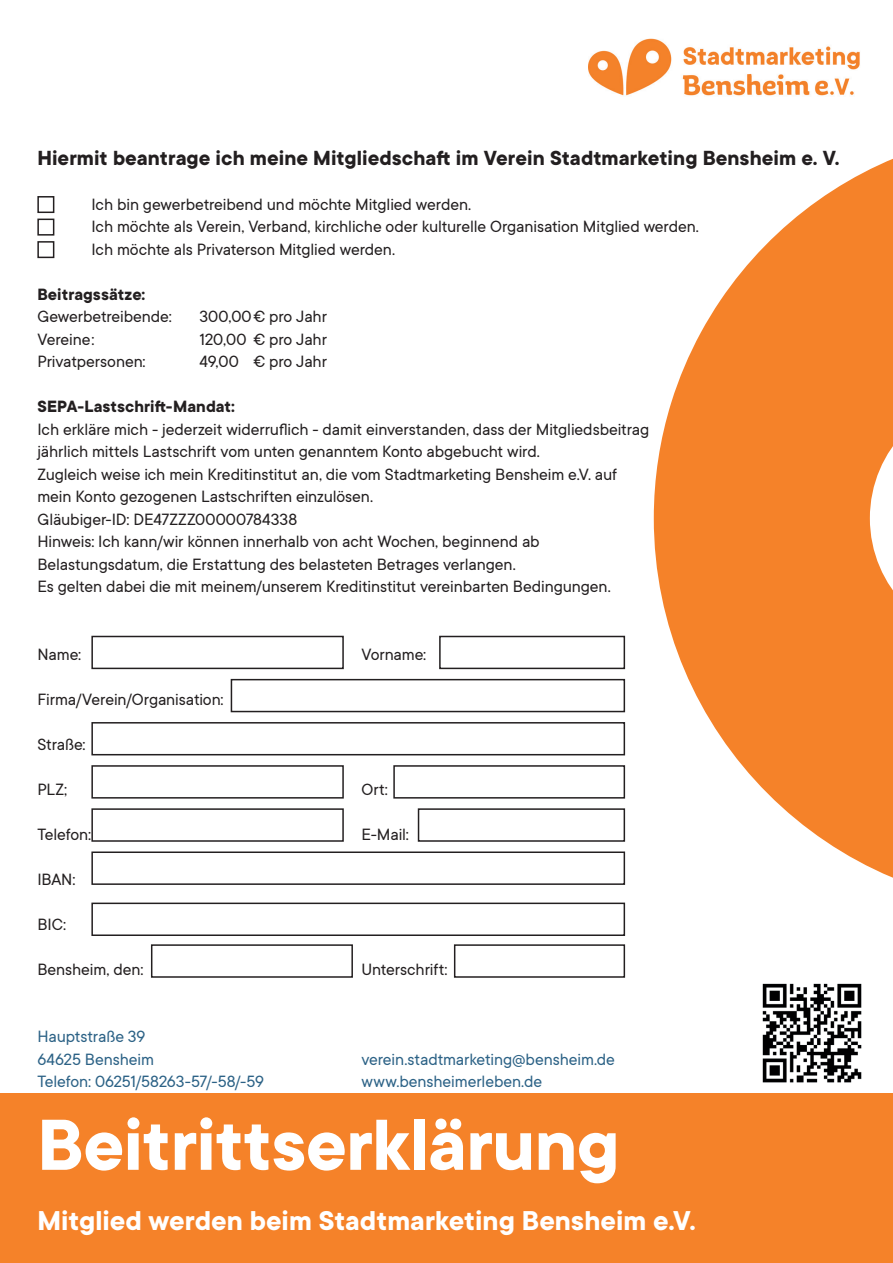
<style>
.page{position:relative;width:893px;height:1263px;background:#fff}
.page>*{position:absolute;margin:0;border:0;box-sizing:border-box;transform-origin:0 0}
.t1{font:700 79.5px "TT Commons";letter-spacing:-.01em;color:#fff}
.t2{font:700 30px "TT Commons";color:#fff}
.t3{font:700 22.5px "TT Commons";color:#231f20}
.t4{font:18px/22.5px "TT Commons";letter-spacing:-.005em;color:#231f20}
.t5{font:18px/22.5px "TT Commons";letter-spacing:-.005em;color:#2c6286}
.t6{font:700 18px "TT Commons";letter-spacing:.005em;color:#231f20}
</style>
<div class="page">
<div style="left:0;top:1094px;width:893px;height:169px;background:#f58229"></div>
<svg style="left:654px;top:158px;width:239px;height:720px;fill:#f58229"></svg>
<div style="left:37px;top:196px;width:17px;height:17px;border:2px solid #231f20"></div>
<div style="left:37px;top:219px;width:17px;height:17px;border:2px solid #231f20"></div>
<div style="left:37px;top:241px;width:17px;height:17px;border:2px solid #231f20"></div>
<div style="left:91px;top:636px;width:253px;height:33px;border:2px solid #231f20"></div>
<div style="left:91px;top:765px;width:253px;height:33px;border:2px solid #231f20"></div>
<div style="left:91px;top:808px;width:253px;height:34px;border:2px solid #231f20"></div>
<div style="left:91px;top:851px;width:534px;height:34px;border:2px solid #231f20"></div>
<div style="left:91px;top:902px;width:534px;height:34px;border:2px solid #231f20"></div>
<div style="left:151px;top:944px;width:202px;height:34px;border:2px solid #231f20"></div>
<div style="left:454px;top:944px;width:171px;height:34px;border:2px solid #231f20"></div>
<div style="left:418px;top:808px;width:207px;height:34px;border:2px solid #231f20"></div>
<div style="left:393px;top:765px;width:232px;height:33px;border:2px solid #231f20"></div>
<div style="left:439px;top:636px;width:186px;height:33px;border:2px solid #231f20"></div>
<div style="left:231px;top:679px;width:394px;height:33px;border:2px solid #231f20"></div>
<div style="left:91px;top:722px;width:534px;height:33px;border:2px solid #231f20"></div>
<img style="left:589px;top:38px;width:271px;height:58px">
<img style="left:762px;top:983px;width:100px;height:100px">
<p class="t3" style="left:37px;top:145px;width:804px">Hiermit beantrage ich meine Mitgliedschaft im Verein Stadtmarketing Bensheim e. V.</p>
<p class="t4" style="left:91px;top:192px;width:609px">Ich bin gewerbetreibend und möchte Mitglied werden.<br>Ich möchte als Verein, Verband, kirchliche oder kulturelle Organisation Mitglied werden.<br>Ich möchte als Privaterson Mitglied werden.</p>
<p class="t6" style="left:37px;top:284px;width:109px">Beitragssätze:</p>
<p class="t4" style="left:37px;top:305px;width:136px">Gewerbetreibende:</p>
<p class="t4" style="left:199px;top:305px;width:129px">300,00€ pro Jahr</p>
<p class="t4" style="left:37px;top:327px;width:59px">Vereine:</p>
<p class="t4" style="left:199px;top:327px;width:129px">120,00 € pro Jahr</p>
<p class="t4" style="left:37px;top:350px;width:110px">Privatpersonen:</p>
<p class="t4" style="left:199px;top:350px;width:129px">49,00 € pro Jahr</p>
<p class="t6" style="left:37px;top:397px;width:199px">SEPA-Lastschrift-Mandat:</p>
<p class="t4" style="left:37px;top:417px;width:613px">Ich erkläre mich - jederzeit widerruflich - damit einverstanden, dass der Mitgliedsbeitrag jährlich mittels Lastschrift vom unten genanntem Konto abgebucht wird.<br>Zugleich weise ich mein Kreditinstitut an, die vom Stadtmarketing Bensheim e.V. auf mein Konto gezogenen Lastschriften einzulösen.<br>Gläubiger-ID: DE47ZZZ00000784338<br>Hinweis: Ich kann/wir können innerhalb von acht Wochen, beginnend ab Belastungsdatum, die Erstattung des belasteten Betrages verlangen.<br>Es gelten dabei die mit meinem/unserem Kreditinstitut vereinbarten Bedingungen.</p>
<p class="t4" style="left:37px;top:642px;width:45px">Name:</p>
<p class="t4" style="left:361px;top:642px;width:66px">Vorname:</p>
<p class="t4" style="left:37px;top:687px;width:188px">Firma/Verein/Organisation:</p>
<p class="t4" style="left:37px;top:732px;width:50px">Straße:</p>
<p class="t4" style="left:37px;top:777px;width:31px">PLZ;</p>
<p class="t4" style="left:361px;top:777px;width:28px">Ort:</p>
<p class="t4" style="left:37px;top:822px;width:55px">Telefon:</p>
<p class="t4" style="left:361px;top:822px;width:49px">E-Mail:</p>
<p class="t4" style="left:37px;top:867px;width:40px">IBAN:</p>
<p class="t4" style="left:37px;top:912px;width:30px">BIC:</p>
<p class="t4" style="left:37px;top:957px;width:108px">Bensheim, den:</p>
<p class="t4" style="left:361px;top:957px;width:87px">Unterschrift:</p>
<p class="t5" style="left:37px;top:1025px;width:118px">Hauptstraße 39<br>64625 Bensheim</p>
<p class="t5" style="left:361px;top:1047px;width:255px">verein.stadtmarketing@bensheim.de</p>
<p class="t5" style="left:37px;top:1070px;width:228px">Telefon: 06251/58263-57/-58/-59</p>
<p class="t5" style="left:361px;top:1070px;width:182px">www.bensheimerleben.de</p>
<h1 class="t1" style="left:37px;top:1101px;width:584px">Beitrittserklärung</h1>
<h2 class="t2" style="left:37px;top:1204px;width:660px">Mitglied werden beim Stadtmarketing Bensheim e.V.</h2>
</div>
